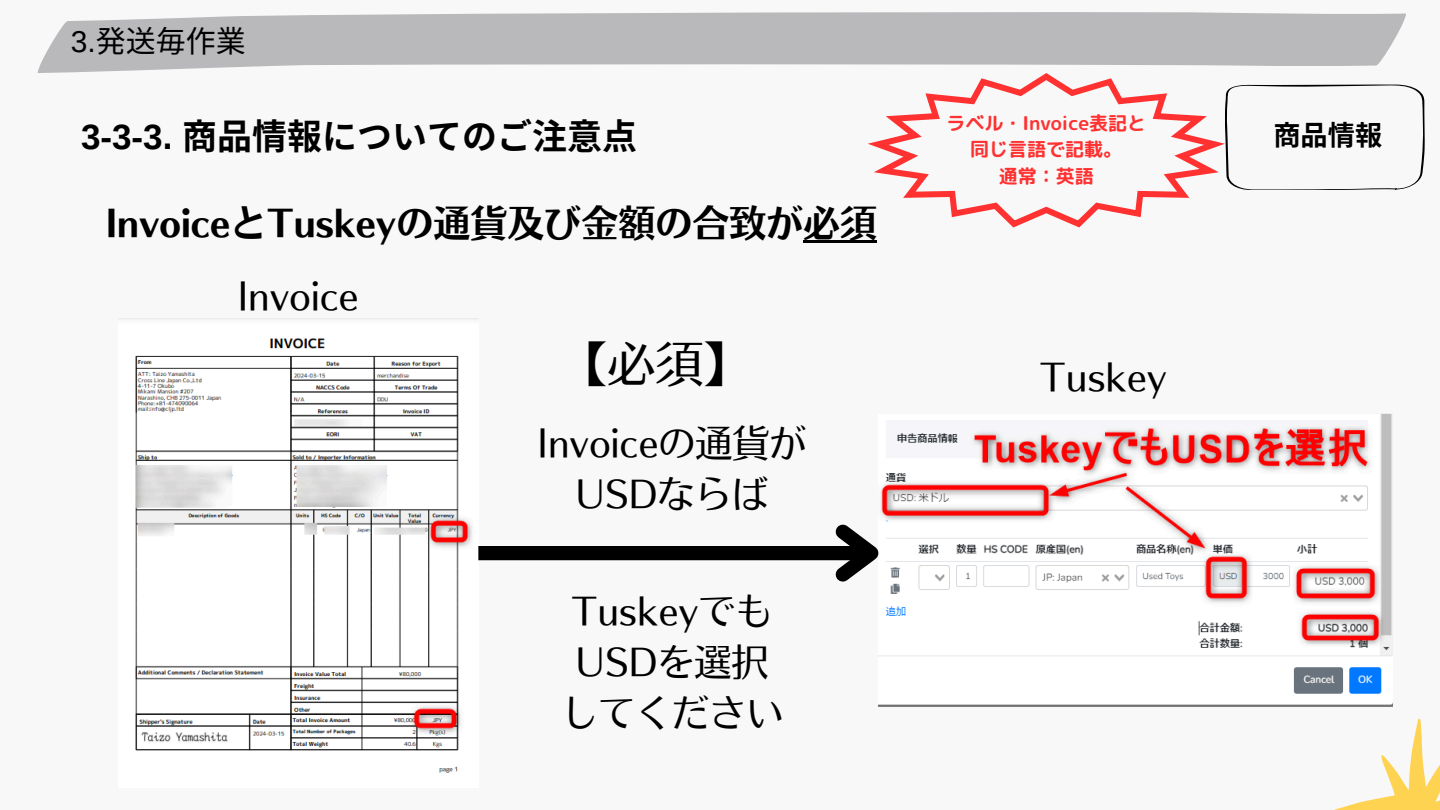
<style>
.page{position:relative;width:1440px;height:810px;background:#f8f8f8}
.page>*{position:absolute;margin:0;border:0;box-sizing:border-box;transform-origin:0 0}
.t1{font:48px "Nud Motoya Aporo Std W3";color:#000}
.t2{font:37px/51px "Nud Motoya Aporo Std W3";color:#000;text-align:center}
.t3{font:37px "Nud Motoya Aporo Std W5";color:#000}
.t4{font:700 35px "Noto Sans CJ Ksc";color:#000}
.t5{font:30px "Noto Sans CJ Ksc";color:#000}
.t6{font:700 27.2px "Noto Sans CJ Ksc";color:#000}
.t7{font:19px "rounded mplus 1 p bold";color:#ff3131}
.s1{font-family:"Arimo"}
</style>
<div class="page">
<svg style="left:38px;top:12px;width:1368px;height:61px;fill:#b9b9bb"></svg>
<svg style="left:1334px;top:719px;width:106px;height:91px"></svg>
<svg style="left:1225px;top:84px;width:200px;height:106px"></svg>
<svg style="left:868px;top:73px;width:357px;height:155px"></svg>
<img style="left:135px;top:338px;width:337px;height:435px">
<img style="left:878px;top:413px;width:515px;height:294px">
<hr style="left:803px;top:240px;width:74px;height:3px;background:#000">
<div style="left:478px;top:546px;width:393px;height:14px;background:#000"></div>
<svg style="left:823px;top:512px;width:72px;height:82px"></svg>
<p class="t5" style="left:71px;top:18px;width:177px"><span class="s1">3.</span>発送毎作業</p>
<h5 class="t4" style="left:81px;top:108px;width:558px"><span class="s1">3-3-3.</span> 商品情報についてのご注意点</h5>
<p class="t3" style="left:106px;top:205px;width:773px">InvoiceとTuskeyの通貨及び金額の合致が必須</p>
<h1 class="t2" style="left:238px;top:271px;width:122px">Invoice</h1>
<p class="t1" style="left:559px;top:340px;width:193px">【必須】</p>
<h3 class="t2" style="left:538px;top:417px;width:270px">Invoiceの通貨が<br>USDならば</h3>
<h3 class="t2" style="left:561px;top:585px;width:223px">Tuskeyでも<br>USDを選択してください</h3>
<p class="t7" style="left:946px;top:110px;width:201px">ラベル・Invoice表記と</p>
<h4 class="t7" style="left:970px;top:136px;width:153px">同じ言語で記載。</h4>
<h2 class="t7" style="left:999px;top:162px;width:96px">通常：英語</h2>
<h3 class="t2" style="left:1040px;top:351px;width:128px">Tuskey</h3>
<p class="t6" style="left:1273px;top:114px;width:109px">商品情報</p>
</div>
